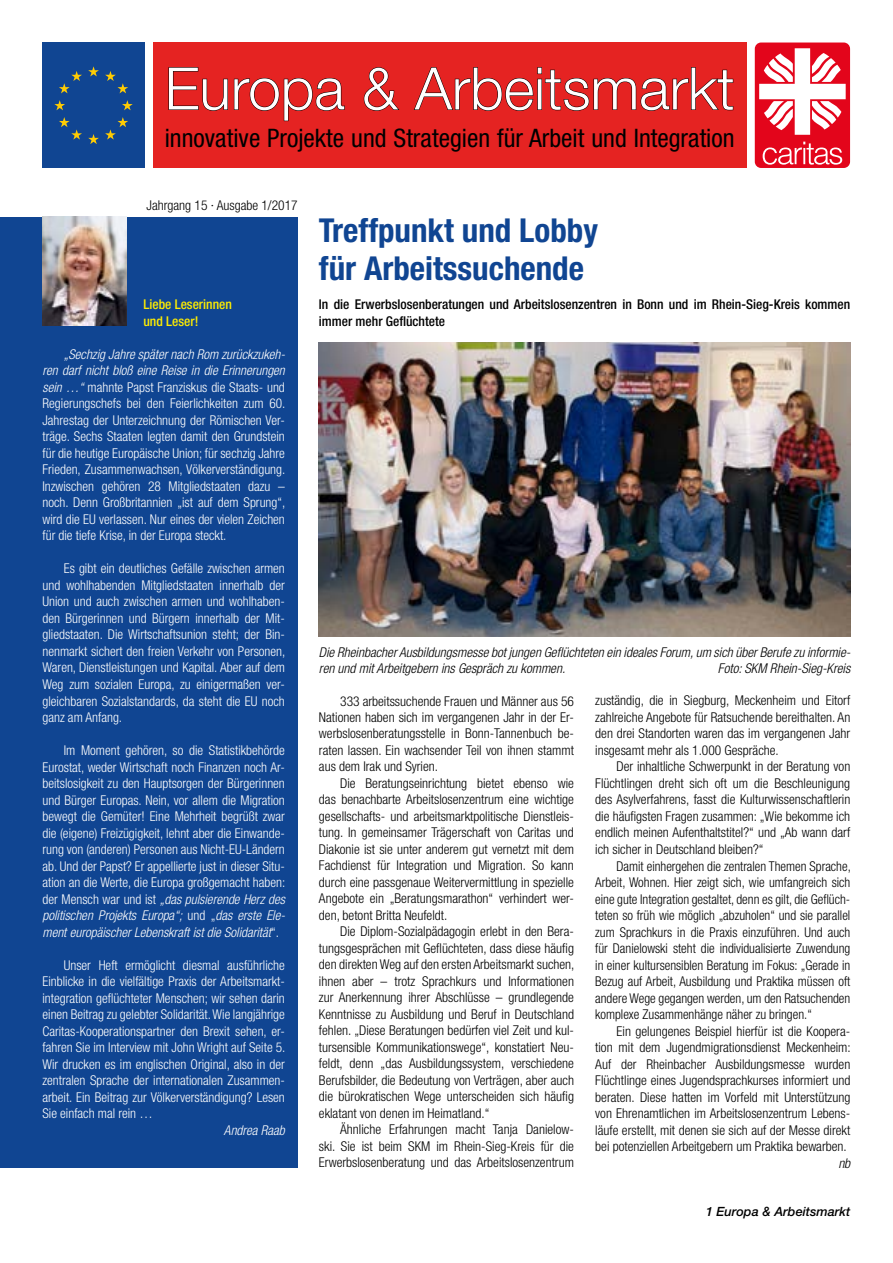
<style>
.page{position:relative;width:893px;height:1263px;background:#fff}
.page>*{position:absolute;margin:0;border:0;box-sizing:border-box;transform-origin:0 0}
.t1{font:300 58.5px "Helvetica Neue LT";color:#fff}
.t2{font:700 condensed 33px/37.5px "Helvetica Neue LT";color:#104592}
.t3{font:condensed 25.5px "Helvetica Neue LT";color:#000}
.t4{font:300 condensed 13.5px/16.5px "Helvetica Neue LT";color:#000;text-align:justify}
.t5{font:300 condensed 13.5px/16.5px "Helvetica Neue LT";color:#fff;text-align:justify}
.t6{font:italic 300 condensed 13.5px/16.5px "Helvetica Neue LT";color:#000}
.t7{font:500 condensed 13.5px/16.5px "Helvetica Neue LT";color:#000}
.t8{font:500 condensed 13.5px/16.5px "Helvetica Neue LT";color:#ffed00}
.t9{font:italic 300 condensed 13.5px "Helvetica Neue LT";color:#fff}
.t10{font:italic 500 12.75px "Helvetica Neue LT";color:#000}
.s1{font-style:italic}
</style>
<div class="page">
<div style="left:0;top:217px;width:298px;height:950px;background:#104592"></div>
<div style="left:755px;top:43px;width:95px;height:125px;background:#e3051b;border-radius:6px"></div>
<svg style="left:763px;top:142px;width:79px;height:23px"></svg>
<svg style="left:759px;top:48px;width:87px;height:87px"></svg>
<div style="left:153px;top:43px;width:593px;height:125px;background:#e52322"></div>
<div style="left:43px;top:43px;width:102px;height:125px;background:#104592"></div>
<svg style="left:168px;top:67px;width:60px;height:44px;background:#c11d1c"></svg>
<svg style="left:234px;top:78px;width:111px;height:43px;background:#c31d1c"></svg>
<svg style="left:363px;top:67px;width:36px;height:44px;background:#bf1d1c"></svg>
<svg style="left:414px;top:67px;width:319px;height:44px;background:#c41d1d"></svg>
<img style="left:43px;top:217px;width:83px;height:109px">
<img style="left:319px;top:342px;width:531px;height:295px">
<h1 class="t1" style="left:165px;top:53px;width:571px">Europa &amp; Arbeitsmarkt</h1>
<h3 class="t3" style="left:165px;top:123px;width:571px">innovative Projekte und Strategien für Arbeit und Integration</h3>
<p class="t4" style="left:147px;top:197px;width:153px">Jahrgang 15 · Ausgabe 1/2017</p>
<p class="t8" style="left:143px;top:296px;width:90px">Liebe Leserinnen und Leser!</p>
<p class="t5" style="left:43px;top:346px;width:244px;text-indent:21px"><span class="s1">„Sechzig Jahre später nach Rom zurückzukeh&shy;ren darf nicht bloß eine Reise in die Erinnerungen sein …“</span> mahnte Papst Franziskus die Staats- und Regierungschefs bei den Feierlichkeiten zum 60.<br>Jahrestag der Unterzeichnung der Römischen Ver&shy;träge. Sechs Staaten legten damit den Grundstein für die heutige Europäische Union; für sechzig Jahre Frieden, Zusammenwachsen, Völkerverständigung.<br>Inzwischen gehören 28 Mitgliedstaaten dazu – noch. Denn Großbritannien „ist auf dem Sprung“, wird die EU verlassen. Nur eines der vielen Zeichen für die tiefe Krise, in der Europa steckt.</p>
<p class="t5" style="left:43px;top:560px;width:244px;text-indent:21px">Es gibt ein deutliches Gefälle zwischen armen und wohlhabenden Mitgliedstaaten innerhalb der Union und auch zwischen armen und wohlhaben&shy;den Bürgerinnen und Bürgern innerhalb der Mit&shy;gliedstaaten. Die Wirtschaftsunion steht; der Bin&shy;nenmarkt sichert den freien Verkehr von Personen, Waren, Dienstleistungen und Kapital. Aber auf dem Weg zum sozialen Europa, zu einigermaßen ver&shy;gleichbaren Sozialstandards, da steht die EU noch ganz am Anfang.</p>
<p class="t5" style="left:43px;top:742px;width:244px;text-indent:21px">Im Moment gehören, so die Statistikbehörde Eurostat, weder Wirtschaft noch Finanzen noch Ar&shy;beitslosigkeit zu den Hauptsorgen der Bürgerinnen und Bürger Europas. Nein, vor allem die Migration bewegt die Gemüter! Eine Mehrheit begrüßt zwar die (eigene) Freizügigkeit, lehnt aber die Einwande&shy;rung von (anderen) Personen aus Nicht-EU-Ländern ab. Und der Papst? Er appellierte just in dieser Situ&shy;ation an die Werte, die Europa großgemacht haben: der Mensch war und ist <span class="s1">„das pulsierende Herz des politischen Projekts Europa“;</span> und „<span class="s1">das erste Ele&shy;ment europäischer Lebenskraft ist die Solidarität</span>“.</p>
<p class="t5" style="left:43px;top:956px;width:244px;text-indent:21px">Unser Heft ermöglicht diesmal ausführliche Einblicke in die vielfältige Praxis der Arbeitsmarkt&shy;integration geflüchteter Menschen; wir sehen darin einen Beitrag zu gelebter Solidarität. Wie langjährige Caritas-Kooperationspartner den Brexit sehen, er&shy;fahren Sie im Interview mit John Wright auf Seite 5.<br>Wir drucken es im englischen Original, also in der zentralen Sprache der internationalen Zusammen&shy;arbeit. Ein Beitrag zur Völkerverständigung? Lesen Sie einfach mal rein …</p>
<p class="t9" style="left:224px;top:1122px;width:62px">Andrea Raab</p>
<h2 class="t2" style="left:319px;top:212px;width:281px">Treffpunkt und Lobby für Arbeitssuchende</h2>
<p class="t7" style="left:319px;top:296px;width:533px">In die Erwerbslosenberatungen und Arbeitslosenzentren in Bonn und im Rhein-Sieg-Kreis kommen immer mehr Geflüchtete</p>
<p class="t6" style="left:319px;top:644px;width:533px">Die Rheinbacher Ausbildungsmesse bot jungen Geflüchteten ein ideales Forum, um sich über Berufe zu informie&shy;ren und mit Arbeitgebern ins Gespräch zu kommen.</p>
<p class="t6" style="left:718px;top:660px;width:134px">Foto: SKM Rhein-Sieg-Kreis</p>
<p class="t4" style="left:319px;top:692px;width:257px;text-indent:21px">333 arbeitssuchende Frauen und Männer aus 56<br>Nationen haben sich im vergangenen Jahr in der Er&shy;werbslosenberatungsstelle in Bonn-Tannenbuch be&shy;raten lassen. Ein wachsender Teil von ihnen stammt aus dem Irak und Syrien.</p>
<p class="t4" style="left:319px;top:775px;width:257px;text-indent:21px">Die Beratungseinrichtung bietet ebenso wie das benachbarte Arbeitslosenzentrum eine wichtige gesellschafts- und arbeitsmarktpolitische Dienstleis&shy;tung. In gemeinsamer Trägerschaft von Caritas und Diakonie ist sie unter anderem gut vernetzt mit dem Fachdienst für Integration und Migration. So kann durch eine passgenaue Weitervermittlung in spezielle Angebote ein „Beratungsmarathon“ verhindert wer&shy;den, betont Britta Neufeldt.</p>
<p class="t4" style="left:319px;top:923px;width:257px;text-indent:21px">Die Diplom-Sozialpädagogin erlebt in den Bera&shy;tungsgesprächen mit Geflüchteten, dass diese häufig den direkten Weg auf den ersten Arbeitsmarkt suchen, ihnen aber – trotz Sprachkurs und Informationen zur Anerkennung ihrer Abschlüsse – grundlegende Kenntnisse zu Ausbildung und Beruf in Deutschland fehlen. „Diese Beratungen bedürfen viel Zeit und kul&shy;tursensible Kommunikationswege“, konstatiert Neu&shy;feldt, denn „das Ausbildungssystem, verschiedene Berufsbilder, die Bedeutung von Verträgen, aber auch die bürokratischen Wege unterscheiden sich häufig eklatant von denen im Heimatland.“</p>
<p class="t4" style="left:319px;top:1121px;width:257px;text-indent:21px">Ähnliche Erfahrungen macht Tanja Danielow&shy;ski. Sie ist beim SKM im Rhein-Sieg-Kreis für die Erwerbslosenberatung und das Arbeitslosenzentrum</p>
<p class="t4" style="left:595px;top:692px;width:257px">zuständig, die in Siegburg, Meckenheim und Eitorf zahlreiche Angebote für Ratsuchende bereithalten. An den drei Standorten waren das im vergangenen Jahr insgesamt mehr als 1.000 Gespräche.</p>
<p class="t4" style="left:595px;top:758px;width:257px;text-indent:21px">Der inhaltliche Schwerpunkt in der Beratung von Flüchtlingen dreht sich oft um die Beschleunigung des Asylverfahrens, fasst die Kulturwissenschaftlerin die häufigsten Fragen zusammen: „Wie bekomme ich endlich meinen Aufenthaltstitel?“ und „Ab wann darf ich sicher in Deutschland bleiben?“</p>
<p class="t4" style="left:595px;top:857px;width:257px;text-indent:21px">Damit einhergehen die zentralen Themen Sprache, Arbeit, Wohnen. Hier zeigt sich, wie umfangreich sich eine gute Integration gestaltet, denn es gilt, die Geflüch&shy;teten so früh wie möglich „abzuholen“ und sie parallel zum Sprachkurs in die Praxis einzuführen. Und auch für Danielowski steht die individualisierte Zuwendung in einer kultursensiblen Beratung im Fokus: „Gerade in Bezug auf Arbeit, Ausbildung und Praktika müssen oft andere Wege gegangen werden, um den Ratsuchenden komplexe Zusammenhänge näher zu bringen.“</p>
<p class="t4" style="left:595px;top:1022px;width:257px;text-indent:21px">Ein gelungenes Beispiel hierfür ist die Koopera&shy;tion mit dem Jugendmigrationsdienst Meckenheim:<br>Auf der Rheinbacher Ausbildungsmesse wurden Flüchtlinge eines Jugendsprachkurses informiert und beraten. Diese hatten im Vorfeld mit Unterstützung von Ehrenamtlichen im Arbeitslosenzentrum Lebens&shy;läufe erstellt, mit denen sie sich auf der Messe direkt bei potenziellen Arbeitgebern um Praktika bewarben.</p>
<p class="t6" style="left:838px;top:1154px;width:13px">nb</p>
<p class="t10" style="left:706px;top:1203px;width:146px">1 Europa &amp; Arbeitsmarkt</p>
</div>
